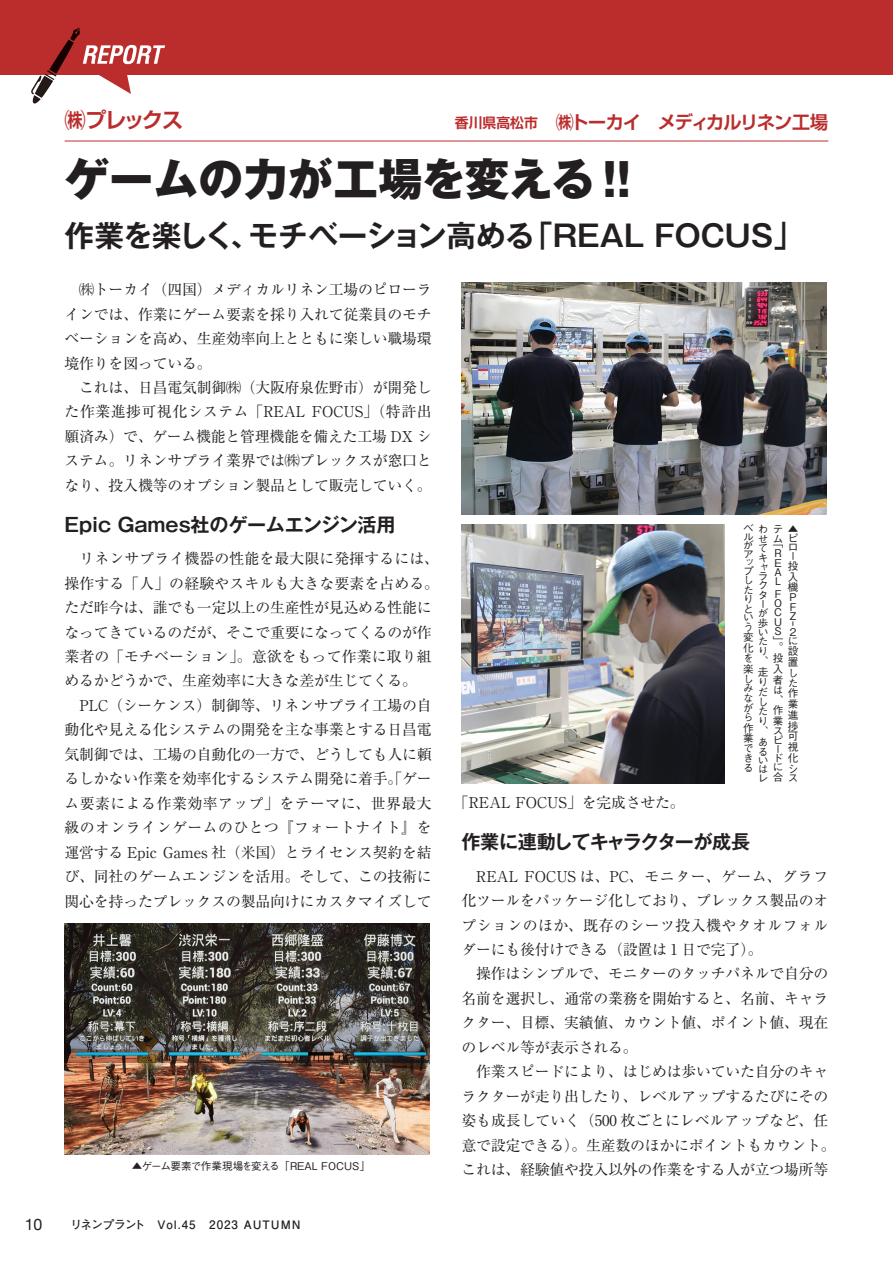
<style>
.page{position:relative;width:893px;height:1263px;background:#fff}
.page>*{position:absolute;margin:0;border:0;box-sizing:border-box;transform-origin:0 0}
.t1{font:800 44.7px "Gothic MB101 Pro";color:#231f20}
.t2{font:700 29.7px "Gothic MB101 Pro De";color:#231f20}
.t3{font:700 21.3px "Shin Go Pro De";letter-spacing:-.1em;color:#bb2d2d}
.t4{font:700 19.2px "Gothic MB101 Pro De";letter-spacing:-.015em;color:#231f20}
.t5{font:700 19.2px "Gothic MB101 Pro De";letter-spacing:-.04em;color:#231f20}
.t6{font:700 18px "Shin Go Pro De";letter-spacing:-.04em;color:#bb2d2d}
.t7{font:15.9px "Helvetica Neue";color:#231f20}
.t8{font:14.85px/24.5px "Ryumin Pro";letter-spacing:-.015em;color:#231f20}
.t9{font:700 11.7px "Futo Go B101 Pro";letter-spacing:.08em;color:#231f20}
.t10{font:500 10.65px/10.5px "Gothic BBB Pro";color:#231f20}
.s1{font-size:13.8px}
</style>
<div class="page">
<div style="left:0;top:0;width:893px;height:75px;background:#bb2d2d"></div>
<svg style="left:31px;top:27px;width:134px;height:77px"></svg>
<hr style="left:65px;top:141px;width:763px;height:1px;background:#bb2d2d">
<img style="left:65px;top:923px;width:365px;height:232px">
<img style="left:461px;top:282px;width:365px;height:232px">
<img style="left:461px;top:525px;width:264px;height:258px">
<h3 class="t3" style="left:65px;top:103px;width:120px">㈱プレックス</h3>
<p class="t6" style="left:455px;top:108px;width:375px"><span class="s1">香川県高松市</span>　㈱トーカイ　メディカルリネン工場</p>
<h1 class="t1" style="left:65px;top:141px;width:576px">ゲームの力が工場を変える‼</h1>
<h2 class="t2" style="left:65px;top:211px;width:740px">作業を楽しく、モチベーション高める「REAL FOCUS」</h2>
<p class="t8" style="left:65px;top:276px;width:369px">　㈱トーカイ（四国）メディカルリネン工場のピローラインでは、作業にゲーム要素を採り入れて従業員のモチベーションを高め、生産効率向上とともに楽しい職場環境作りを図っている。<br>　これは、日昌電気制御㈱（大阪府泉佐野市）が開発した作業進捗可視化システム「REAL FOCUS」（特許出願済み）で、ゲーム機能と管理機能を備えた工場 DX システム。リネンサプライ業界では㈱プレックスが窓口となり、投入機等のオプション製品として販売していく。</p>
<p class="t4" style="left:65px;top:508px;width:332px">Epic Games社のゲームエンジン活用</p>
<p class="t8" style="left:65px;top:545px;width:376px">　リネンサプライ機器の性能を最大限に発揮するには、操作する「人」の経験やスキルも大きな要素を占める。ただ昨今は、誰でも一定以上の生産性が見込める性能になってきているのだが、そこで重要になってくるのが作業者の「モチベーション」。意欲をもって作業に取り組めるかどうかで、生産効率に大きな差が生じてくる。　PLC（シーケンス）制御等、リネンサプライ工場の自動化や見える化システムの開発を主な事業とする日昌電気制御では、工場の自動化の一方で、どうしても人に頼るしかない作業を効率化するシステム開発に着手。「ゲーム要素による作業効率アップ」をテーマに、世界最大級のオンラインゲームのひとつ『フォートナイト』を運営する Epic Games 社（米国）とライセンス契約を結び、同社のゲームエンジンを活用。そして、この技術に関心を持ったプレックスの製品向けにカスタマイズして</p>
<p class="t10" style="left:743px;top:524px;width:26px;line-height:7.6px">ベわル</p>
<p class="t10" style="left:743px;top:539px;width:12px;line-height:9.1px">がアップしたりと</p>
<p class="t10" style="left:743px;top:611px;width:11px;line-height:9.4px">いう</p>
<p class="t10" style="left:743px;top:631px;width:12px;line-height:10.1px">変化を楽しみながら作業できる</p>
<p class="t10" style="left:788px;top:523px;width:12px;line-height:9px;text-align:justify">▲ピロー</p>
<p class="t10" style="left:788px;top:559px;width:12px">投入機<br>Ｐ<br>Ｆ<br>Ｚ</p>
<p class="t10" style="left:800px;top:621px;width:7px;rotate:90deg">–</p>
<p class="t10" style="left:773px;top:625px;width:27px;text-align:right">２<br>」に設<br>置<br>し<br>た<br>作<br>業<br>進<br>捗<br>可<br>視<br>化<br>シ</p>
<p class="t10" style="left:773px;top:771px;width:26px">合ス</p>
<p class="t10" style="left:773px;top:522px;width:12px;line-height:12.1px;text-align:justify">テム「Ｒ</p>
<p class="t10" style="left:773px;top:557px;width:10px;line-height:9.3px;text-align:justify">ＥＡＬ</p>
<p class="t10" style="left:758px;top:588px;width:25px;line-height:9.4px;text-align:right">Ｆ<br>Ｏ<br>がＣ</p>
<p class="t10" style="left:773px;top:616px;width:10px;line-height:9.3px">Ｕ<br>Ｓ</p>
<p class="t10" style="left:758px;top:640px;width:27px;text-align:right">。<br>投<br>入<br>者<br>は<br>、<br>作<br>業<br>、ス</p>
<p class="t10" style="left:773px;top:733px;width:12px;line-height:9.3px">ピードに</p>
<p class="t10" style="left:758px;top:533px;width:11px;line-height:9.6px;text-align:justify">せてキ</p>
<p class="t10" style="left:758px;top:561px;width:11px;line-height:9.3px;text-align:justify">ャラクター</p>
<p class="t10" style="left:758px;top:617px;width:12px;line-height:9.8px">歩いたり、走りだしたり</p>
<p class="t10" style="left:758px;top:735px;width:11px;line-height:10.1px">ある</p>
<p class="t10" style="left:758px;top:754px;width:11px;line-height:9px;text-align:justify">いはレ</p>
<p class="t8" style="left:454px;top:789px;width:232px">「REAL FOCUS」を完成させた。</p>
<p class="t5" style="left:461px;top:826px;width:290px">作業に連動してキャラクターが成長</p>
<p class="t8" style="left:461px;top:863px;width:376px">　REAL FOCUS は、PC、モニター、ゲーム、グラフ化ツールをパッケージ化しており、プレックス製品のオプションのほか、既存のシーツ投入機やタオルフォルダーにも後付けできる（設置は 1 日で完了）。<br>　操作はシンプルで、モニターのタッチパネルで自分の名前を選択し、通常の業務を開始すると、名前、キャラクター、目標、実績値、カウント値、ポイント値、現在のレベル等が表示される。<br>　作業スピードにより、はじめは歩いていた自分のキャラクターが走り出したり、レベルアップするたびにその姿も成長していく（500 枚ごとにレベルアップなど、任意で設定できる）。生産数のほかにポイントもカウント。</p>
<p class="t10" style="left:132px;top:1159px;width:240px">▲ゲーム要素で作業現場を変える「REAL FOCUS」</p>
<p class="t8" style="left:461px;top:1156px;width:369px">これは、経験値や投入以外の作業をする人が立つ場所等</p>
<p class="t7" style="left:25px;top:1213px;width:19px">10</p>
<p class="t9" style="left:71px;top:1215px;width:232px">リネンプラント　Vol.45　2023 AUTUMN</p>
</div>
